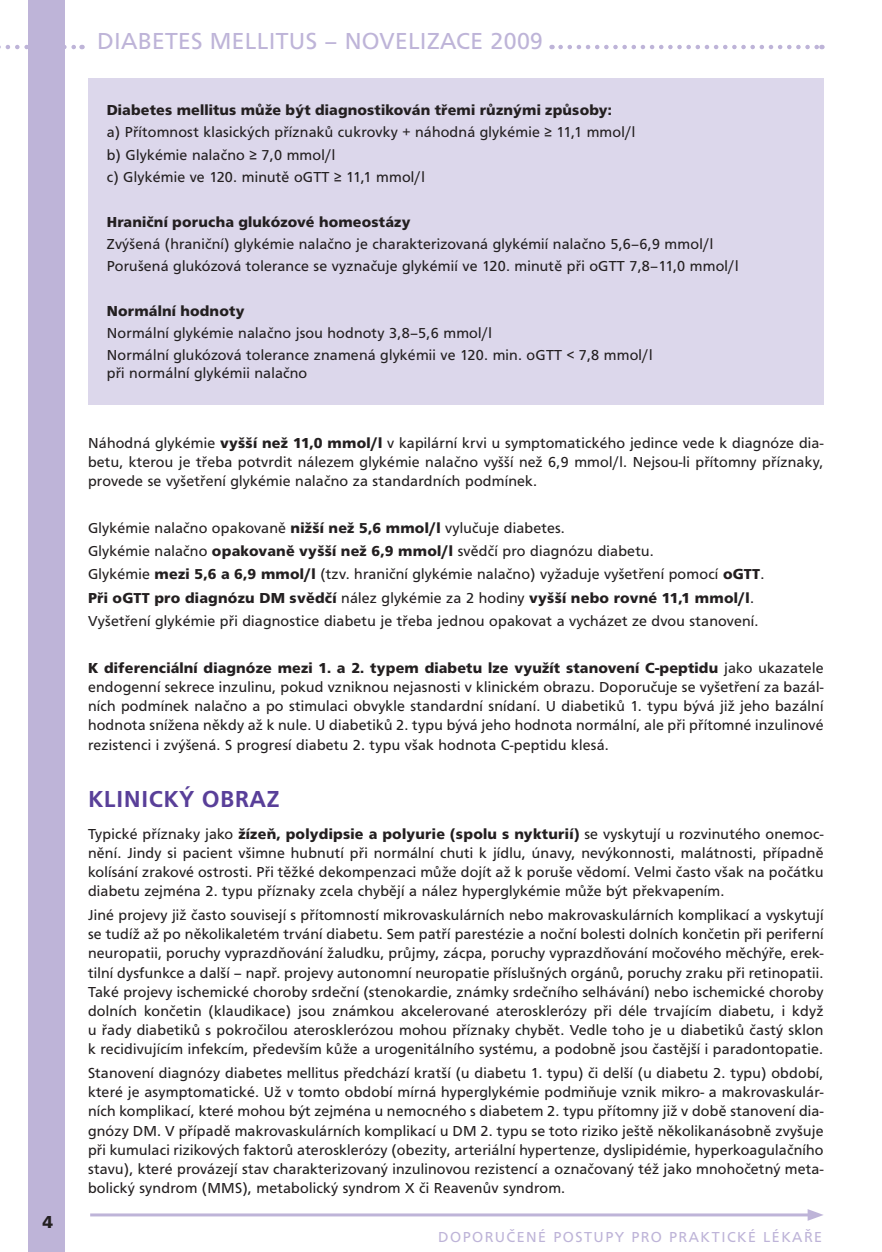
<style>
.page{position:relative;width:882px;height:1252px;background:#fff}
.page>*{position:absolute;margin:0;border:0;box-sizing:border-box;transform-origin:0 0}
.t1{font:24px "Frutus TEE";letter-spacing:.015em;color:#beb4d8}
.t2{font:500 24px "Frutus TEE";letter-spacing:.015em;color:#593f99}
.t3{font:15px/19.2px "Frutus TEE";letter-spacing:.015em;color:#231f20;text-align:justify}
.t4{font:700 15px "Frutus TEE";letter-spacing:.01em;color:#231f20}
.t5{font:15px "Frutus TEE";letter-spacing:.1em;color:#beb4d8}
.s1{font-weight:700}
</style>
<div class="page">
<hr style="left:90px;top:1213px;width:723px;height:3px;background:#beb4d8">
<svg style="left:808px;top:1209px;width:15px;height:12px"></svg>
<svg style="left:0;top:45px;width:83px;height:4px"></svg>
<div style="left:29px;top:0;width:36px;height:1252px;background:#beb4d8"></div>
<svg style="left:561px;top:45px;width:261px;height:4px"></svg>
<div style="left:88px;top:78px;width:736px;height:326px;background:#dcd7eb"></div>
<h1 class="t1" style="left:97px;top:28px;width:447px">diabetes mellitus – novelizace 2009</h1>
<p class="t4" style="left:107px;top:102px;width:507px">Diabetes mellitus může být diagnostikován třemi různými způsoby:</p>
<p class="t3" style="left:107px;top:121px;width:530px;line-height:22.2px;text-align:left">a) Přítomnost klasických příznaků cukrovky + náhodná glykémie ≥ 11,1 mmol/l b) Glykémie nalačno ≥ 7,0 mmol/l<br>c) Glykémie ve 120. minutě oGTT ≥ 11,1 mmol/l</p>
<p class="t4" style="left:107px;top:213px;width:305px">Hraniční porucha glukózové homeostázy</p>
<p class="t3" style="left:107px;top:233px;width:633px;line-height:22.2px">Zvýšená (hraniční) glykémie nalačno je charakterizovaná glykémií nalačno 5,6–6,9 mmol/l<br>Porušená glukózová tolerance se vyznačuje glykémií ve 120. minutě při oGTT 7,8–11,0 mmol/l</p>
<p class="t4" style="left:107px;top:302px;width:139px">Normální hodnoty</p>
<p class="t3" style="left:107px;top:322px;width:547px;line-height:22.2px">Normální glykémie nalačno jsou hodnoty 3,8–5,6 mmol/l<br>Normální glukózová tolerance znamená glykémii ve 120. min. oGTT &lt; 7,8 mmol/l</p>
<p class="t3" style="left:107px;top:363px;width:202px">při normální glykémii nalačno</p>
<p class="t3" style="left:88px;top:433px;width:737px">Náhodná glykémie <span class="s1">vyšší než 11,0 mmol/l</span> v kapilární krvi u symptomatického jedince vede k diagnóze dia&shy;betu, kterou je třeba potvrdit nálezem glykémie nalačno vyšší než 6,9 mmol/l. N ejsou-li přítomny příznaky, provede se vyšetření glykémie nalačno za standardních podmínek.</p>
<p class="t3" style="left:88px;top:516px;width:678px;line-height:23.4px;text-align:left">Glykémie nalačno opakovaně <span class="s1">nižší než 5,6 mmol/l</span> vylučuje diabetes.<br>Glykémie nalačno <span class="s1">opakovaně vyšší než 6,9 mmol/l</span> svědčí pro diagnózu diabetu.<br>Glykémie <span class="s1">mezi 5,6 a 6,9 mmol/l</span> (tzv. hraniční glykémie nalačno) vyžaduje vyšetření pomocí <span class="s1">oGTT</span>.<br><span class="s1">Při oGTT</span></p>
<p class="t3" style="left:88px;top:586px;width:672px;line-height:23.4px;text-indent:66px"><span class="s1">pro diagnózu DM svědčí</span> nález glykémie za 2 hodiny <span class="s1">vyšší nebo rovné 11,1 mmol/l</span>.<br>Vyšetření glykémie při diagnostice diabetu je třeba jednou opakovat a vycházet ze dvou stanovení.</p>
<p class="t3" style="left:88px;top:658px;width:737px"><span class="s1">K diferenciální diagnóze mezi 1. a 2. typem diabetu lze využít stanovení C-peptidu</span> jako ukazatele endogenní sekrece inzulinu, pokud vzniknou nejasnosti v klinickém obrazu. Doporučuje se vyšetření za bazál&shy;ních podmínek nalačno a po stimulaci obvykle standardní snídaní. U diabetiků 1. typu bývá již jeho bazální hodnota snížena někdy až k nule. U diabetiků 2. typu bývá jeho hodnota normální, ale při přítomné inzulinové rezistenci i zvýšená. S progresí diabetu 2. typu však hodnota C-peptidu klesá.</p>
<h1 class="t2" style="left:88px;top:785px;width:193px">KLINICKÝ OBRAZ</h1>
<p class="t3" style="left:88px;top:824px;width:737px">Typické příznaky jako <span class="s1">žízeň, polydipsie a polyurie (spolu s nykturií)</span> se vyskytují u rozvinutého onemoc&shy;nění. Jindy si pacient všimne hubnutí při normální chuti k jídlu, únavy, nevýkonnosti, malátnosti, případně kolísání zrakové ostrosti. Při těžké dekompenzaci může dojít až k poruše vědomí. Velmi často však na počátku diabetu zejména 2. typu příznaky zcela chybějí a nález hyperglykémie může být překvapením.</p>
<p class="t3" style="left:88px;top:905px;width:737px">Jiné projevy již často souvisejí s přítomností mikrovaskulárních nebo makrovaskulárních komplikací a vyskytují se tudíž až po několikaletém trvání diabetu. Sem patří parestézie a noční bolesti dolních končetin při periferní neuropatii, poruchy vyprazdňování žaludku, průjmy, zácpa, poruchy vyprazdňování močového měchýře, erek&shy;tilní dysfunkce a další – např. projevy autonomní neuropatie příslušných orgánů, poruchy zraku při retinopatii.<br>Také projevy ischemické choroby srdeční (stenokardie, známky srdečního selhávání) nebo ischemické choroby dolních končetin (klaudikace) jsou známkou akcelerované aterosklerózy při déle trvajícím diabetu, i když u řady diabetiků s pokročilou aterosklerózou mohou příznaky chybět. Vedle toho je u diabetiků častý sklon k recidivujícím infekcím, především kůže a urogenitálního systému, a podobně jsou častější i paradontopatie.</p>
<p class="t3" style="left:88px;top:1063px;width:737px">Stanovení diagnózy diabetes mellitus předchází kratší (u diabetu 1. typu) či delší (u diabetu 2. typu) období, které je asymptomatické. Už v tomto období mírná hyperglykémie podmiňuje vznik mikro- a makrovaskulár&shy;ních komplikací, které mohou být zejména u nemocného s diabetem 2. typu přítomny již v době stanovení dia&shy;gnózy DM . V případě makrovaskulárních komplikací u DM</p>
<p class="t3" style="left:88px;top:1121px;width:737px;text-indent:393px">2. typu se toto riziko ještě několikanásobně zvyšuje při kumulaci rizikových faktorů aterosklerózy (obezity, arteriální hypertenze, dyslipidémie, hyperkoagulačního stavu), které provázejí stav charakterizovaný inzulinovou rezistencí a označovaný též jako mnohočetný meta&shy;bolický syndrom (MMS</p>
<p class="t3" style="left:242px;top:1179px;width:324px">), metabolický syndrom X či Reavenův syndrom.</p>
<p class="t5" style="left:438px;top:1228px;width:385px">doporučené postupy pro praktické lékaře</p>
</div>
